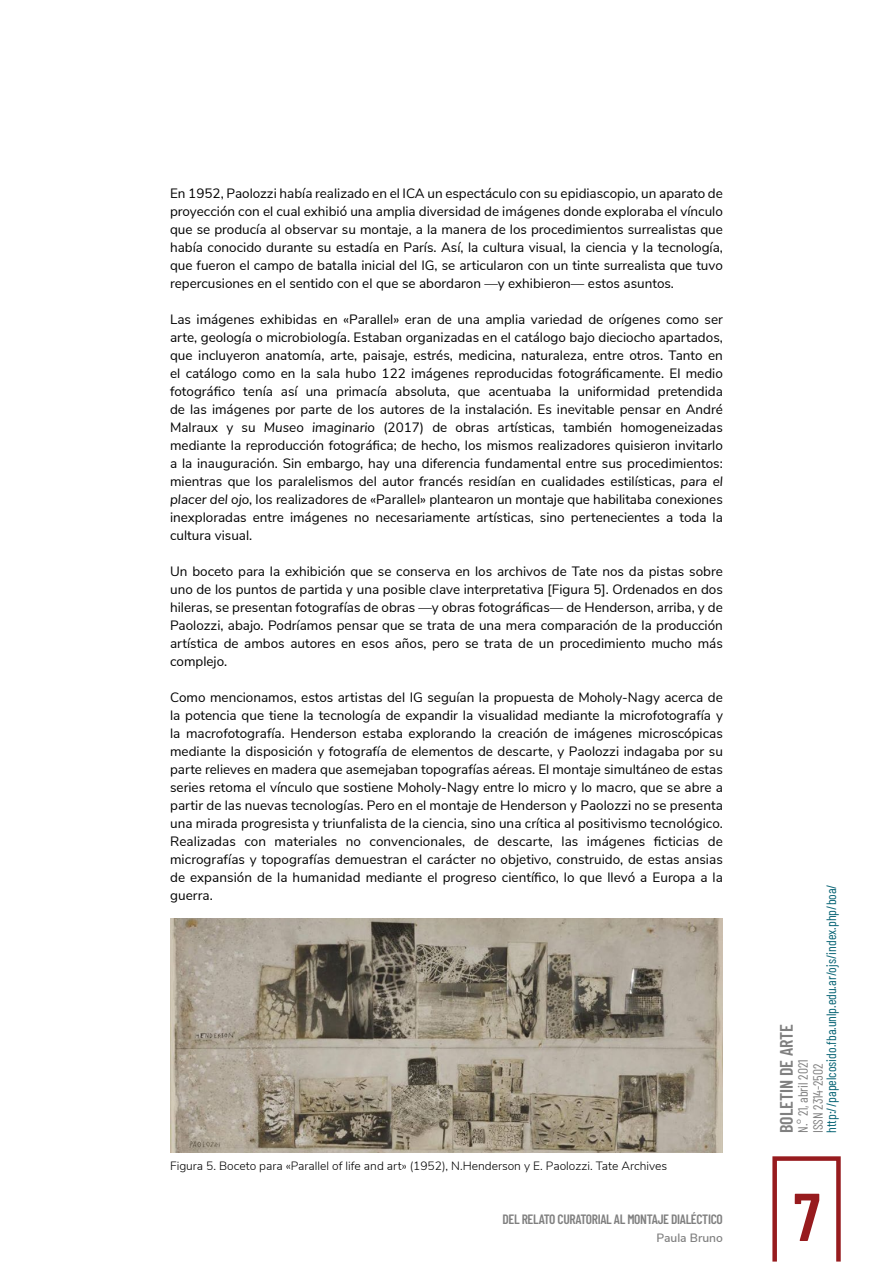
<style>
.page{position:relative;width:893px;height:1263px;background:#fff}
.page>*{position:absolute;margin:0;border:0;box-sizing:border-box;transform-origin:0 0}
.t1{font:600 67.5px "Barlow Condensed";color:#971b1e}
.t2{font:600 18px "Barlow Condensed";color:#808080}
.t3{font:13.5px/18px "Nunito Sans";color:#000;text-align:justify}
.t4{font:13.5px "Barlow Condensed";color:#086475}
.t5{font:600 13.5px "Barlow Condensed";letter-spacing:-.025em;color:#808080}
.t6{font:13.5px/15px "Barlow Condensed";color:#808080}
.t7{font:300 12px "Nunito Sans";color:#000}
.t8{font:600 12px "Nunito Sans";color:#808080}
.s1{font-style:italic}
</style>
<div class="page">
<div style="left:772px;top:1156px;width:69px;height:107px;border:4px solid #971b1e"></div>
<img style="left:170px;top:918px;width:553px;height:234px">
<p class="t3" style="left:170px;top:183px;width:554px">En 1952, Paolozzi había realizado en el ICA un espectáculo con su epidiascopio, un aparato de proyección con el cual exhibió una amplia diversidad de imágenes donde exploraba el vínculo que se producía al observar su montaje, a la manera de los procedimientos surrealistas que había conocido durante su estadía en París. Así, la cultura visual, la ciencia y la tecnología, que fueron el campo de batalla inicial del IG, se articularon con un tinte surrealista que tuvo repercusiones en el sentido con el que se abordaron —y exhibieron— estos asuntos.</p>
<p class="t3" style="left:170px;top:309px;width:554px">Las imágenes exhibidas en «Parallel» eran de una amplia variedad de orígenes como ser arte, geología o microbiología. Estaban organizadas en el catálogo bajo dieciocho apartados, que incluyeron anatomía, arte, paisaje, estrés, medicina, naturaleza, entre otros. Tanto en el catálogo como en la sala hubo 122 imágenes reproducidas fotográficamente. El medio fotográfico tenía así una primacía absoluta, que acentuaba la uniformidad pretendida de las imágenes por parte de los autores de la instalación. Es inevitable pensar en André Malraux y su <span class="s1">Museo imaginario</span> (2017) de obras artísticas, también homogeneizadas mediante la reproducción fotográfica; de hecho, los mismos realizadores quisieron invitarlo a la inauguración. Sin embargo, hay una diferencia fundamental entre sus procedimientos: mientras que los paralelismos del autor francés residían en cualidades estilísticas, <span class="s1">para el placer del ojo</span>, los realizadores de «Parallel» plantearon un montaje que habilitaba conexiones inexploradas entre imágenes no necesariamente artísticas, sino pertenecientes a toda la cultura visual.</p>
<p class="t3" style="left:170px;top:561px;width:554px">Un boceto para la exhibición que se conserva en los archivos de Tate nos da pistas sobre uno de los puntos de partida y una posible clave interpretativa [Figura 5]. Ordenados en dos hileras, se presentan fotografías de obras —y obras fotográficas— de Henderson, arriba, y de Paolozzi, abajo. Podríamos pensar que se trata de una mera comparación de la producción artística de ambos autores en esos años, pero se trata de un procedimiento mucho más complejo.</p>
<p class="t3" style="left:170px;top:687px;width:554px">Como mencionamos, estos artistas del IG seguían la propuesta de Moholy-Nagy acerca de la potencia que tiene la tecnología de expandir la visualidad mediante la microfotografía y la macrofotografía. Henderson estaba explorando la creación de imágenes microscópicas mediante la disposición y fotografía de elementos de descarte, y Paolozzi indagaba por su parte relieves en madera que asemejaban topografías aéreas. El montaje simultáneo de estas series retoma el vínculo que sostiene Moholy-Nagy entre lo micro y lo macro, que se abre a partir de las nuevas tecnologías. Pero en el montaje de Henderson y Paolozzi no se presenta una mirada progresista y triunfalista de la ciencia, sino una crítica al positivismo tecnológico.<br>Realizadas con materiales no convencionales, de descarte, las imágenes ficticias de micrografías y topografías demuestran el carácter no objetivo, construido, de estas ansias de expansión de la humanidad mediante el progreso científico, lo que llevó a Europa a la guerra.</p>
<p class="t7" style="left:170px;top:1157px;width:499px">Figura 5. Boceto para «Parallel of life and art» (1952), N.Henderson y E. Paolozzi. Tate Archives</p>
<p class="t5" style="left:502px;top:1209px;width:222px">DEL RELATO CURATORIAL AL MONTAJE DIALÉCTICO</p>
<p class="t8" style="left:656px;top:1229px;width:68px">Paula Bruno</p>
<p class="t4" style="left:822px;top:1133px;width:251px;rotate:-90deg">http://papelcosido.fba.unlp.edu.ar/ojs/index.php/boa/</p>
<h2 class="t2" style="left:773px;top:1133px;width:111px;rotate:-90deg">BOLETIN DE ARTE</h2>
<p class="t6" style="left:794px;top:1133px;width:75px;rotate:-90deg">N.° 21, abril 2021<br>ISSN 2314-2502</p>
<h1 class="t1" style="left:794px;top:1168px;width:28px">7</h1>
</div>
